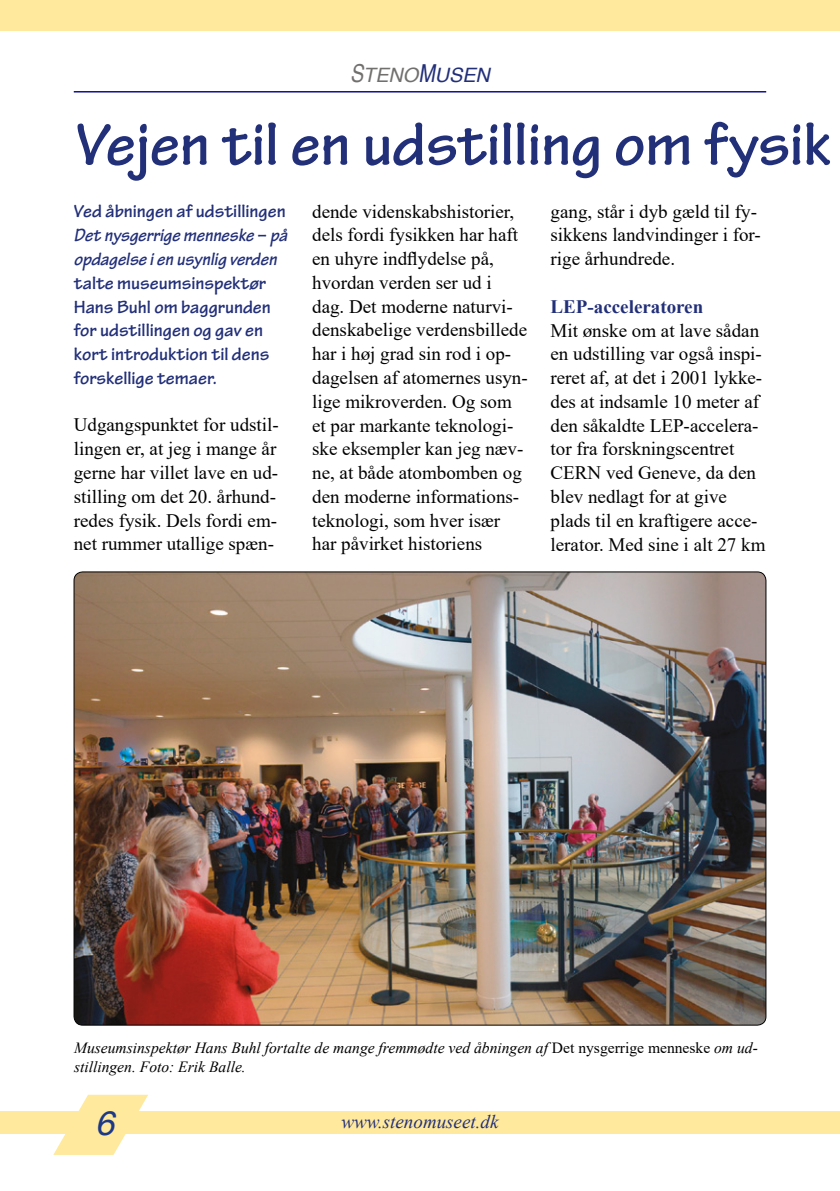
<style>
.page{position:relative;width:840px;height:1191px;background:#fff}
.page>*{position:absolute;margin:0;border:0;box-sizing:border-box;transform-origin:0 0}
.t1{font:700 64px "Tekton Pro";letter-spacing:-.005em;color:#222f79}
.t2{font:italic 34px "Helvetica";color:#1c3886}
.t3{font:italic 19.8px "Helvetica";color:#72706f}
.t4{font:19px/23.8px "Times New Roman";color:#000}
.t5{font:700 19px/23.8px "Tekton Pro";color:#222f79}
.t6{font:italic 700 19px/23.8px "Tekton Pro";color:#222f79;text-align:justify}
.t7{font:italic 19px "Times New Roman";color:#222f79}
.t8{font:700 19px "Times New Roman";color:#222f79}
.t9{font:italic 15.6px/18.6px "Times New Roman";color:#000}
.s1{font-size:24.8px}
.s2{font-size:24.8px;color:#222f79}
.s3{color:#222f79}
.s4{font-style:normal}
</style>
<div class="page">
<hr style="left:74px;top:91px;width:691px;height:1px;background:#00008b">
<div style="left:0;top:1111px;width:839px;height:23px;background:#ffe99c"></div>
<div style="left:0;top:0;width:839px;height:30px;background:#ffe99c"></div>
<svg style="left:54px;top:1094px;width:94px;height:60px"></svg>
<svg style="left:839px;top:1111px;width:1px;height:23px"></svg>
<hr style="left:839px;top:0;width:1px;height:30px;background:#ffe99c">
<img style="left:74px;top:572px;width:691px;height:453px">
<p class="t3" style="left:350px;top:64px;width:141px"><span class="s1">S</span>TENO<span class="s2">M</span><span class="s3">USEN</span></p>
<h1 class="t1" style="left:76px;top:107px;width:757px">Vejen til en udstilling om fysik</h1>
<p class="t6" style="left:74px;top:200px;width:215px"><span class="s4">Ved åbningen af udstillingen </span>Det nysgerrige menneske <span class="s4">–</span> på opdagelse i en usynlig verden</p>
<p class="t5" style="left:74px;top:271px;width:198px">talte museumsinspektør<br>Hans Buhl om baggrunden for udstillingen og gav en kort introduktion til dens forskellige temaer.</p>
<p class="t4" style="left:74px;top:412px;width:206px">Udgangspunktet for udstil&shy;lingen er, at jeg i mange år gerne har villet lave en ud&shy;stilling om det 20. århund&shy;redes fysik. Dels fordi em&shy;net rummer utallige spæn-</p>
<p class="t4" style="left:312px;top:199px;width:217px">dende videnskabshistorier, dels fordi fysikken har haft en uhyre indflydelse på, hvordan verden ser ud i dag. Det moderne naturvi&shy;denskabelige verdensbillede har i høj grad sin rod i op&shy;dagelsen af atomernes usyn&shy;lige mikroverden. Og som et par markante teknologi&shy;ske eksempler kan jeg næv&shy;ne, at både atombomben og den moderne informations&shy;teknologi, som hver især har påvirket historiens</p>
<p class="t4" style="left:550px;top:199px;width:212px">gang, står i dyb gæld til fy&shy;sikkens landvindinger i for&shy;rige århundrede.</p>
<p class="t8" style="left:550px;top:293px;width:154px">LEP-acceleratoren</p>
<p class="t4" style="left:550px;top:318px;width:216px">Mit ønske om at lave sådan en udstilling var også inspi&shy;reret af, at det i 2001 lykke&shy;des at indsamle 10 meter af den såkaldte LEP-accelera&shy;tor fra forskningscentret<br>CERN ved Geneve, da den blev nedlagt for at give plads til en kraftigere acce&shy;lerator. Med sine i alt 27 km</p>
<p class="t9" style="left:74px;top:1038px;width:685px">Museumsinspektør Hans Buhl fortalte de mange fremmødte ved åbningen af <span class="s4">Det nysgerrige menneske</span> om ud&shy;stillingen. Foto: Erik Balle.</p>
<h2 class="t2" style="left:95px;top:1103px;width:20px">6</h2>
<p class="t7" style="left:341px;top:1108px;width:158px">www.stenomuseet.dk</p>
</div>
